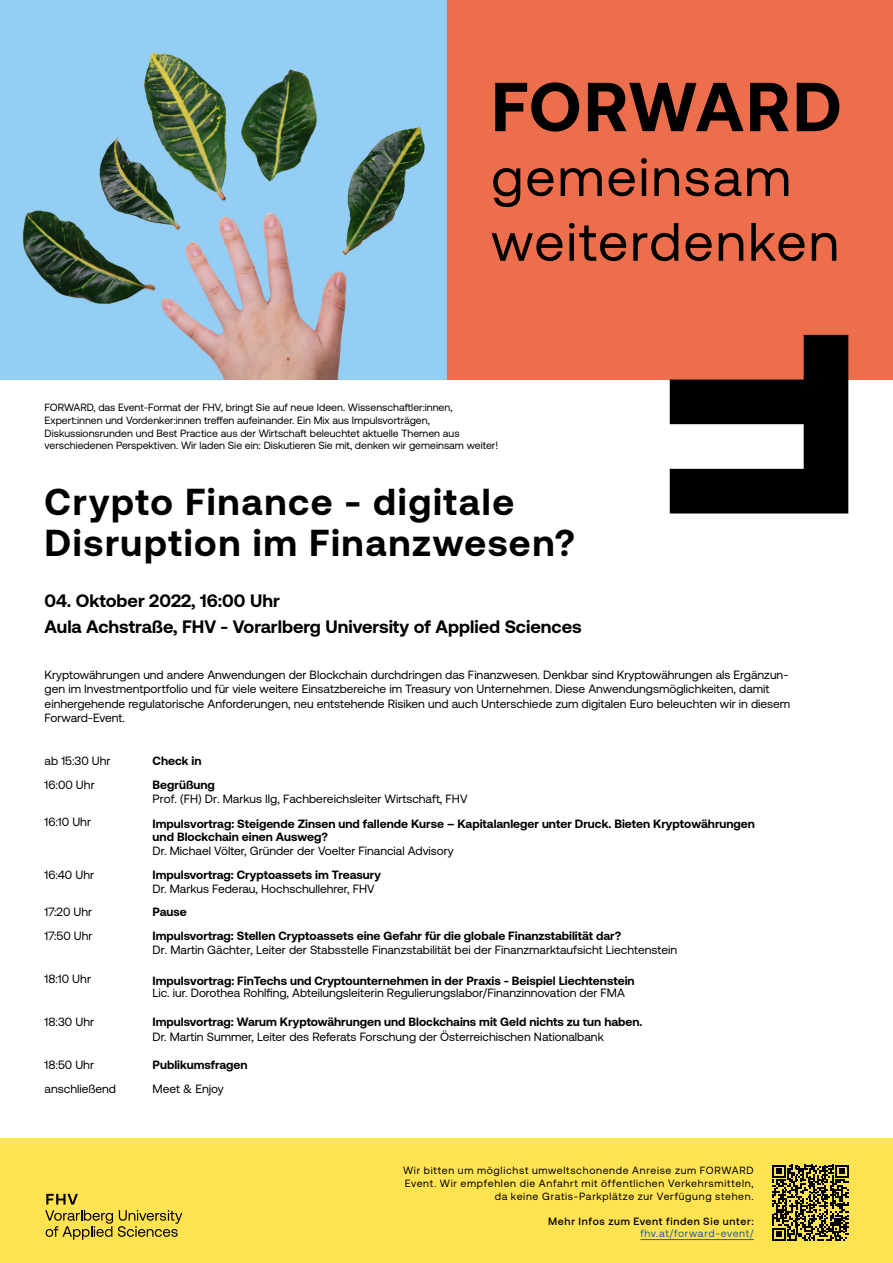
<style>
.page{position:relative;width:893px;height:1263px;background:#fff}
.page>*{position:absolute;margin:0;border:0;box-sizing:border-box;transform-origin:0 0}
.t1{font:700 69px "Aeonik Pro";letter-spacing:.025em;color:#000}
.t2{font:54px/64.8px "Aeonik Pro";letter-spacing:.04em;color:#000}
.t3{font:700 37.5px/40.5px "Aeonik Pro";letter-spacing:.045em;color:#000}
.t4{font:700 18px/25.8px "Aeonik Pro";color:#000}
.t5{font:12px/14.4px "Aeonik Pro";color:#000}
.t6{font:700 12px/23.4px "Aeonik Pro";color:#000}
.t7{font:10.5px/12.6px "Aeonik Pro";color:#000}
.t8{font:10.5px/12.6px "Aeonik Pro";letter-spacing:.065em;color:#000;text-align:right}
.t9{font:500 10.5px "Aeonik Pro";letter-spacing:.065em;color:#000}
.t10{font:10.5px "Aeonik Pro";letter-spacing:.055em;color:#275b9b}
</style>
<div class="page">
<div style="left:446px;top:0;width:447px;height:379px;background:#ed6e4c"></div>
<svg style="left:670px;top:335px;width:178px;height:178px"></svg>
<div style="left:0;top:1138px;width:893px;height:125px;background:#ffe351"></div>
<hr style="left:640px;top:1239px;width:114px;height:1px;background:#275b9b">
<svg style="left:46px;top:1194px;width:32px;height:10px"></svg>
<svg style="left:45px;top:1210px;width:137px;height:30px"></svg>
<svg style="left:772px;top:1165px;width:76px;height:76px"></svg>
<img style="left:0;top:0;width:446px;height:379px">
<h1 class="t1" style="left:491px;top:68px;width:352px">FORWARD</h1>
<h2 class="t2" style="left:491px;top:145px;width:349px">gemeinsam weiterdenken</h2>
<p class="t7" style="left:45px;top:402px;width:455px">FORWARD, das Event-Format der FHV, bringt Sie auf neue Ideen. Wissenschaftler:innen, Expert:innen und Vordenker:innen treffen aufeinander. Ein Mix aus Impulsvorträgen, Diskussionsrunden und Best Practice aus der Wirtschaft beleuchtet aktuelle Themen aus verschiedenen Perspektiven. Wir laden Sie ein: Diskutieren Sie mit, denken wir gemeinsam weiter!</p>
<h3 class="t3" style="left:45px;top:481px;width:532px">Crypto Finance - digitale<br>Disruption im Finanzwesen?</h3>
<h3 class="t4" style="left:45px;top:588px;width:539px">04. Oktober 2022, 16:00 Uhr<br>Aula Achstraße, FHV - Vorarlberg University of Applied Sciences</h3>
<p class="t5" style="left:45px;top:667px;width:747px">Kryptowährungen und andere Anwendungen der Blockchain durchdringen das Finanzwesen. Denkbar sind Kryptowährungen als Ergänzun&shy;gen im Investmentportfolio und für viele weitere Einsatzbereiche im Treasury von Unternehmen. Diese Anwendungsmöglichkeiten, damit einhergehende regulatorische Anforderungen, neu entstehende Risiken und auch Unterschiede zum digitalen Euro beleuchten wir in diesem Forward-Event.</p>
<p class="t5" style="left:45px;top:749px;width:67px;line-height:23.4px">ab 15:30 Uhr<br>16:00 Uhr</p>
<p class="t5" style="left:45px;top:815px;width:48px">16:10 Uhr</p>
<p class="t6" style="left:153px;top:749px;width:64px">Check in<br>Begrüßung</p>
<p class="t5" style="left:153px;top:792px;width:316px">Prof. (FH) Dr. Markus Ilg, Fachbereichsleiter Wirtschaft, FHV</p>
<p class="t6" style="left:153px;top:817px;width:604px;line-height:12.8px">Impulsvortrag: Steigende Zinsen und fallende Kurse – Kapitalanleger unter Druck. Bieten Kryptowährungen und Blockchain einen Ausweg?</p>
<p class="t5" style="left:153px;top:844px;width:303px">Dr. Michael Völter, Gründer der Voelter Financial Advisory</p>
<p class="t6" style="left:153px;top:862px;width:230px">Impulsvortrag: Cryptoassets im Treasury</p>
<p class="t5" style="left:153px;top:882px;width:224px">Dr. Markus Federau, Hochschullehrer, FHV</p>
<p class="t6" style="left:153px;top:900px;width:470px">Pause<br>Impulsvortrag: Stellen Cryptoassets eine Gefahr für die globale Finanzstabilität dar?</p>
<p class="t5" style="left:153px;top:943px;width:526px">Dr. Martin Gächter, Leiter der Stabsstelle Finanzstabilität bei der Finanzmarktaufsicht Liechtenstein</p>
<p class="t6" style="left:153px;top:969px;width:483px">Impulsvortrag: FinTechs und Cryptounternehmen in der Praxis - Beispiel Liechtenstein</p>
<p class="t5" style="left:153px;top:986px;width:474px">Lic. iur. Dorothea Rohlfing, Abteilungsleiterin Regulierungslabor/Finanzinnovation der FMA</p>
<p class="t6" style="left:153px;top:1010px;width:491px">Impulsvortrag: Warum Kryptowährungen und Blockchains mit Geld nichts zu tun haben.</p>
<p class="t5" style="left:153px;top:1029px;width:453px">Dr. Martin Summer, Leiter des Referats Forschung der Österreichischen Nationalbank</p>
<p class="t6" style="left:153px;top:1053px;width:96px">Publikumsfragen</p>
<p class="t5" style="left:153px;top:1081px;width:73px">Meet &amp; Enjoy</p>
<p class="t5" style="left:45px;top:867px;width:51px">16:40 Uhr</p>
<p class="t5" style="left:45px;top:900px;width:49px;line-height:23.4px">17:20 Uhr<br>17:50 Uhr</p>
<p class="t5" style="left:45px;top:972px;width:48px">18:10 Uhr</p>
<p class="t5" style="left:45px;top:1015px;width:51px">18:30 Uhr</p>
<p class="t5" style="left:45px;top:1053px;width:73px;line-height:23.4px">18:50 Uhr anschließend</p>
<p class="t8" style="left:403px;top:1164px;width:352px">Wir bitten um möglichst umweltschonende Anreise zum FORWARD<br>Event. Wir empfehlen die Anfahrt mit öffentlichen Verkehrsmitteln, da keine Gratis-Parkplätze zur Verfügung stehen.</p>
<p class="t9" style="left:548px;top:1215px;width:207px">Mehr Infos zum Event finden Sie unter:</p>
<p class="t10" style="left:640px;top:1228px;width:115px">fhv.at/forward-event/</p>
</div>
